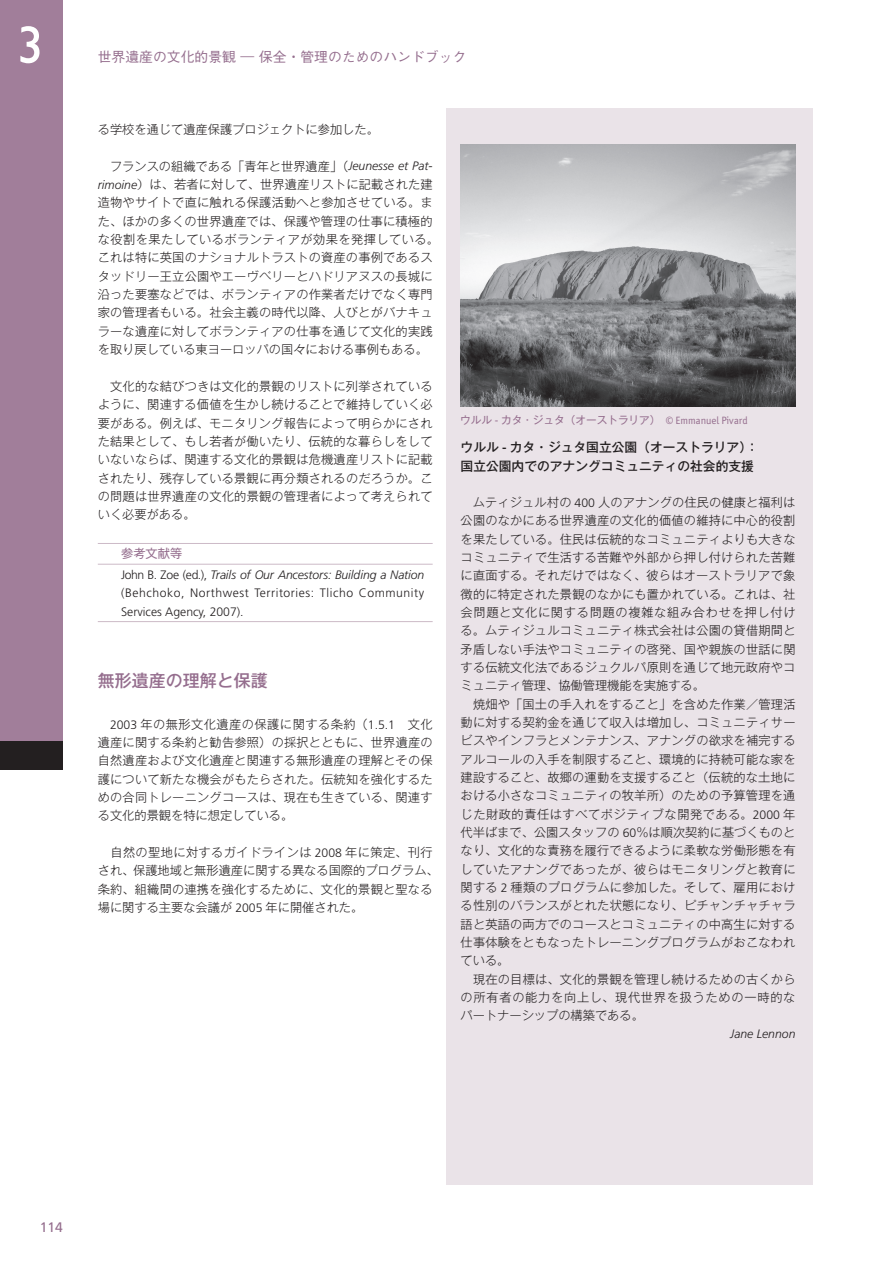
<style>
.page{position:relative;width:893px;height:1263px;background:#fff}
.page>*{position:absolute;margin:0;border:0;box-sizing:border-box;transform-origin:0 0}
.t1{font:53.1px "Gill Sans";color:#fff}
.t2{font:500 16.95px "Gothic MB101 Pro";color:#956e8e}
.t3{font:500 13.8px "Gothic BBB Pro";color:#956e8e}
.t4{font:13.8px "Frutiger";color:#956e8e}
.t5{font:500 12.75px/18.3px "Gothic MB101 Pro";color:#231f20}
.t6{font:300 12.15px/18.3px "Gothic MB101 Pro";letter-spacing:.015em;color:#231f20}
.t7{font:300 12.15px/18.3px "Frutiger";letter-spacing:.045em;color:#231f20;text-align:justify}
.t8{font:italic 300 12.15px "Frutiger";color:#231f20}
.t9{font:12.15px "Gothic MB101 Pro";color:#956e8e}
.t10{font:10.65px "Gothic MB101 Pro";color:#956e8e}
.s1{font-family:"Frutiger";font-style:italic}
.s2{font-family:"Koz Min Pro";font-weight:400}
.s3{font-style:italic}
.s4{font-family:"Frutiger"}
.s5{font-family:"Officina San ITC"}
</style>
<div class="page">
<div style="left:0;top:0;width:63px;height:742px;background:#a17e9a"></div>
<div style="left:0;top:742px;width:63px;height:28px;background:#231f20"></div>
<div style="left:446px;top:108px;width:366px;height:1077px;background:#eae3e8"></div>
<img style="left:460px;top:145px;width:335px;height:261px">
<hr style="left:98px;top:543px;width:335px;height:1px;background:#ccbac7">
<hr style="left:98px;top:564px;width:335px;height:1px;background:#ccbac7">
<hr style="left:98px;top:621px;width:335px;height:1px;background:#ccbac7">
<h1 class="t1" style="left:17px;top:14px;width:28px">3</h1>
<p class="t3" style="left:98px;top:46px;width:370px">世界遺産の文化的景観 ― 保全・管理のためのハンドブック</p>
<p class="t6" style="left:98px;top:119px;width:283px">る学校を通じて遺産保護プロジェクトに参加した。</p>
<p class="t6" style="left:98px;top:155px;width:343px">　フランスの組織である「青年と世界遺産」（<span class="s1">Jeunesse et Pat&shy;rimoine</span><span class="s2">）</span>は、若者に対して、世界遺産リストに記載された建造物やサイトで直に触れる保護活動へと参加させている。また、ほかの多くの世界遺産では、保護や管理の仕事に積極的な役割を果たしているボランティアが効果を発揮している。これは特に英国のナショナルトラストの資産の事例であるスタッドリー王立公園やエーヴベリーとハドリアヌスの長城に沿った要塞などでは、ボランティアの作業者だけでなく専門家の管理者もいる。社会主義の時代以降、人びとがバナキュラーな遺産に対してボランティアの仕事を通じて文化的実践を取り戻している東ヨーロッパの国々における事例もある。</p>
<p class="t6" style="left:98px;top:375px;width:336px;text-align:justify">　文化的な結びつきは文化的景観のリストに列挙されているように、関連する価値を生かし続けることで維持していく必要がある。例えば、モニタリング報告によって明らかにされた結果として、もし若者が働いたり、伝統的な暮らしをしていないならば、関連する文化的景観は危機遺産リストに記載されたり、残存している景観に再分類されるのだろうか。この問題は世界遺産の文化的景観の管理者によって考えられていく必要がある。</p>
<p class="t9" style="left:121px;top:544px;width:63px">参考文献等</p>
<p class="t7" style="left:121px;top:565px;width:305px">John B. Zoe (ed.), <span class="s3">Trails of Our Ancestors: Building a Nation </span>(Behchoko, Northwest Territories: Tlicho Community Services Agency, 2007).</p>
<h2 class="t2" style="left:98px;top:666px;width:172px">無形遺産の理解と保護</h2>
<p class="t6" style="left:98px;top:713px;width:336px;text-align:justify;text-indent:12px"><span class="s4">2003</span> 年の無形文化遺産の保護に関する条約（<span class="s4">1.5.1</span>　文化遺産に関する条約と勧告参照）の採択とともに、世界遺産の自然遺産および文化遺産と関連する無形遺産の理解とその保護について新たな機会がもたらされた。伝統知を強化するための合同トレーニングコースは、現在も生きている、関連する文化的景観を特に想定している。</p>
<p class="t6" style="left:98px;top:841px;width:342px">　自然の聖地に対するガイドラインは <span class="s4">2008</span> 年に策定、刊行され、保護地域と無形遺産に関する異なる国際的プログラム、条約、組織間の連携を強化するために、文化的景観と聖なる場に関する主要な会議が <span class="s4">2005</span> 年に開催された。</p>
<p class="t10" style="left:460px;top:411px;width:289px">ウルル - カタ・ジュタ（オーストラリア） <span class="s5">© Emmanuel Pivard</span></p>
<p class="t5" style="left:461px;top:437px;width:299px">ウルル - カタ・ジュタ国立公園（オーストラリア）：国立公園内でのアナングコミュニティの社会的支援</p>
<p class="t6" style="left:461px;top:491px;width:336px">　ムティジュル村の <span class="s4">400</span> 人のアナングの住民の健康と福利は公園のなかにある世界遺産の文化的価値の維持に中心的役割を果たしている。住民は伝統的なコミュニティよりも大きなコミュニティで生活する苦難や外部から押し付けられた苦難に直面する。それだけではなく、彼らはオーストラリアで象徴的に特定された景観のなかにも置かれている。これは、社会問題と文化に関する問題の複雑な組み合わせを押し付ける。ムティジュルコミュニティ株式会社は公園の貸借期間と矛盾しない手法やコミュニティの啓発、国や親族の世話に関する伝統文化法であるジュクルパ原則を通じて地元政府やコミュニティ管理、協働管理機能を実施する。　<br>　焼畑や「国土の手入れをすること」を含めた作業／管理活動に対する契約金を通じて収入は増加し、コミュニティサービスやインフラとメンテナンス、アナングの欲求を補完するアルコールの入手を制限すること、環境的に持続可能な家を建設すること、故郷の運動を支援すること（伝統的な土地における小さなコミュニティの牧羊所）のための予算管理を通じた財政的責任はすべてポジティブな開発である。<span class="s4">2000</span> 年代半ばまで、公園スタッフの <span class="s4">60</span>％は順次契約に基づくものとなり、文化的な責務を履行できるように柔軟な労働形態を有していたアナングであったが、彼らはモニタリングと教育に関する <span class="s4">2</span> 種類のプログラムに参加した。そして、雇用における性別のバランスがとれた状態になり、ピチャンチャチャラ語と英語の両方でのコースとコミュニティの中高生に対する仕事体験をともなったトレーニングプログラムがおこなわれている。<br>　現在の目標は、文化的景観を管理し続けるための古くからの所有者の能力を向上し、現代世界を扱うための一時的なパートナーシップの構築である。</p>
<p class="t8" style="left:730px;top:1027px;width:67px">Jane Lennon</p>
<p class="t4" style="left:40px;top:1219px;width:25px">114</p>
</div>
